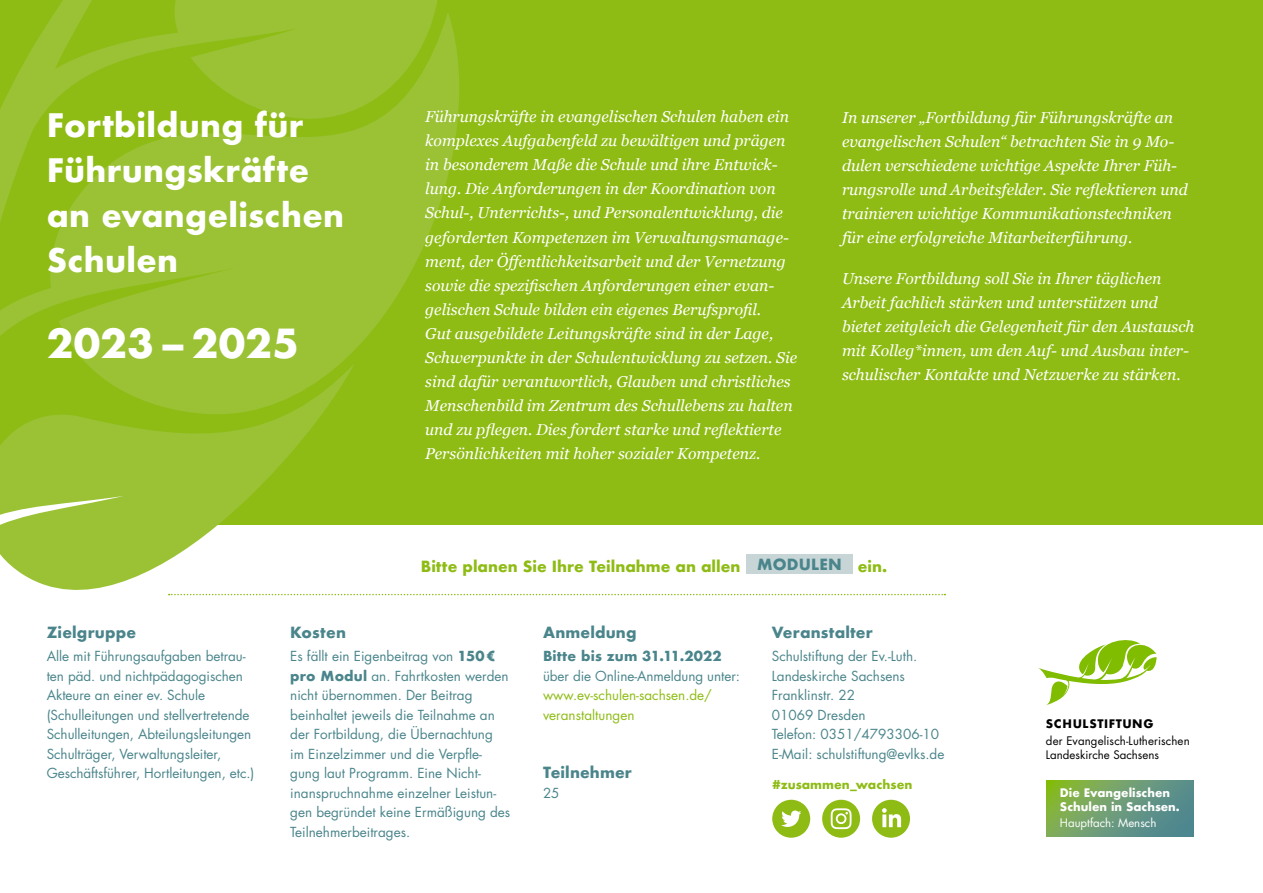
<style>
.page{position:relative;width:1263px;height:893px;background:#fff}
.page>*{position:absolute;margin:0;border:0;box-sizing:border-box;transform-origin:0 0}
.t1{font:700 39px "Futura";letter-spacing:.01em;color:#fff}
.t2{font:700 31.5px/45px "Futura";letter-spacing:.01em;color:#fff}
.t3{font:italic 15.75px/24px "Georgia";color:#fff}
.t4{font:700 15px "Futura";letter-spacing:.01em;color:#4a858b}
.t5{font:700 15px "Futura";color:#8ebc14}
.t6{font:13.5px/19.5px "Futura Std";color:#4a858b}
.t7{font:13.5px/19.5px "Futura Std";color:#8ebc14}
.t8{font:700 13.5px "Futura";letter-spacing:.01em;color:#4a858b}
.t9{font:700 12px "Futura";color:#8ebc14}
.t10{font:11.55px/13.8px "Futura Std";letter-spacing:.01em;color:#000}
.t11{font:700 11.55px/13.8px "Futura";color:#fff}
.t12{font:11.55px "Futura Std";color:#fff}
.t13{font:700 11.55px "Futura";letter-spacing:.05em;color:#000}
.s1{font-family:"Futura";font-weight:700}
</style>
<div class="page">
<svg style="left:1046px;top:780px;width:147px;height:57px;background:#6c9d70"></svg>
<svg style="left:1038px;top:640px;width:118px;height:65px"></svg>
<div style="left:0;top:0;width:1263px;height:524px;background:#8ebc14"></div>
<svg style="left:0;top:0;width:507px;height:596px;fill:#9ac234"></svg>
<svg style="left:169px;top:594px;width:776px;height:1px"></svg>
<svg style="left:872px;top:800px;width:38px;height:38px"></svg>
<svg style="left:772px;top:800px;width:38px;height:38px"></svg>
<svg style="left:822px;top:800px;width:38px;height:38px"></svg>
<div style="left:746px;top:554px;width:107px;height:20px;background:#c7d5d7"></div>
<h2 class="t2" style="left:47px;top:102px;width:299px">Fortbildung für<br>Führungskräfte an evangelischen<br>Schulen</h2>
<p class="t3" style="left:425px;top:104px;width:373px">Führungskräfte in evangelischen Schulen haben ein komplexes Aufgabenfeld zu bewältigen und prägen in besonderem Maße die Schule und ihre Entwick&shy;lung. Die Anforderungen in der Koordination von Schul-, Unterrichts-, und Personalentwicklung, die geforderten Kompetenzen im Verwaltungsmanage&shy;ment, der Öffentlichkeitsarbeit und der Vernetzung sowie die spezifischen Anforderungen einer evan&shy;gelischen Schule bilden ein eigenes Berufsprofil.<br>Gut ausgebildete Leitungskräfte sind in der Lage, Schwerpunkte in der Schulentwicklung zu setzen. Sie sind dafür verantwortlich, Glauben und christliches Menschenbild im Zentrum des Schullebens zu halten und zu pflegen. Dies fordert starke und reflektierte Persönlichkeiten mit hoher sozialer Kompetenz.</p>
<p class="t3" style="left:842px;top:104px;width:347px">In unserer „Fortbildung für Führungskräfte an evangelischen Schulen“ betrachten Sie in 9 Mo&shy;dulen verschiedene wichtige Aspekte Ihrer Füh&shy;rungsrolle und Arbeitsfelder. Sie reflektieren und trainieren wichtige Kommunikationstechniken für eine erfolgreiche Mitarbeiterführung.</p>
<p class="t3" style="left:842px;top:265px;width:354px">Unsere Fortbildung soll Sie in Ihrer täglichen Arbeit fachlich stärken und unterstützen und bietet zeitgleich die Gelegenheit für den Austausch mit Kolleg*innen, um den Auf- und Ausbau inter&shy;schulischer Kontakte und Netzwerke zu stärken.</p>
<h1 class="t1" style="left:47px;top:316px;width:254px">2023–2025</h1>
<p class="t4" style="left:47px;top:621px;width:91px">Zielgruppe</p>
<p class="t6" style="left:47px;top:647px;width:209px">Alle mit Führungsaufgaben betrau&shy;ten päd. und nichtpädagogischen Akteure an einer ev. Schule (Schulleitungen und stellvertretende Schulleitungen, Abteilungsleitungen Schulträger, Verwaltungsleiter, Geschäftsführer, Hortleitungen, etc.)</p>
<p class="t4" style="left:757px;top:554px;width:86px">MODULEN</p>
<p class="t5" style="left:421px;top:555px;width:321px">Bitte planen Sie Ihre Teilnahme an allen</p>
<p class="t5" style="left:858px;top:555px;width:31px">ein.</p>
<p class="t4" style="left:290px;top:621px;width:57px">Kosten</p>
<p class="t6" style="left:290px;top:647px;width:222px">Es fällt ein Eigenbeitrag von <span class="s1">150 € pro Modul</span> an. Fahrtkosten werden nicht übernommen. Der Beitrag beinhaltet jeweils die Teilnahme an der Fortbildung, die Übernachtung<br>im Einzelzimmer und die Verpfle&shy;gung laut Programm. Eine Nicht&shy;inanspruchnahme einzelner Leistun&shy;gen begründet keine Ermäßigung des Teilnehmerbeitrages.</p>
<p class="t4" style="left:543px;top:621px;width:95px">Anmeldung</p>
<p class="t8" style="left:543px;top:646px;width:180px">Bitte bis zum 31.11.2022</p>
<p class="t6" style="left:543px;top:666px;width:198px">über die Online-Anmeldung unter:</p>
<p class="t7" style="left:543px;top:686px;width:170px">www.ev-schulen-sachsen.de/ veranstaltungen</p>
<p class="t4" style="left:543px;top:762px;width:90px">Teilnehmer</p>
<p class="t6" style="left:543px;top:783px;width:18px">25</p>
<p class="t4" style="left:772px;top:621px;width:102px">Veranstalter</p>
<p class="t6" style="left:772px;top:647px;width:174px">Schulstiftung der Ev.-Luth.<br>Landeskirche Sachsens<br>Franklinstr. 22<br>01069 Dresden<br>Telefon: 0351/4793306-10<br>E-Mail: schulstiftung@evlks.de</p>
<p class="t9" style="left:772px;top:775px;width:141px">#zusammen_wachsen</p>
<p class="t13" style="left:1046px;top:716px;width:109px">SCHULSTIFTUNG</p>
<p class="t10" style="left:1046px;top:734px;width:145px">der Evangelisch-Lutherischen<br>Landeskirche Sachsens</p>
<p class="t11" style="left:1060px;top:786px;width:121px">Die Evangelischen<br>Schulen in Sachsen.</p>
<p class="t12" style="left:1060px;top:816px;width:98px">Hauptfach: Mensch</p>
</div>
